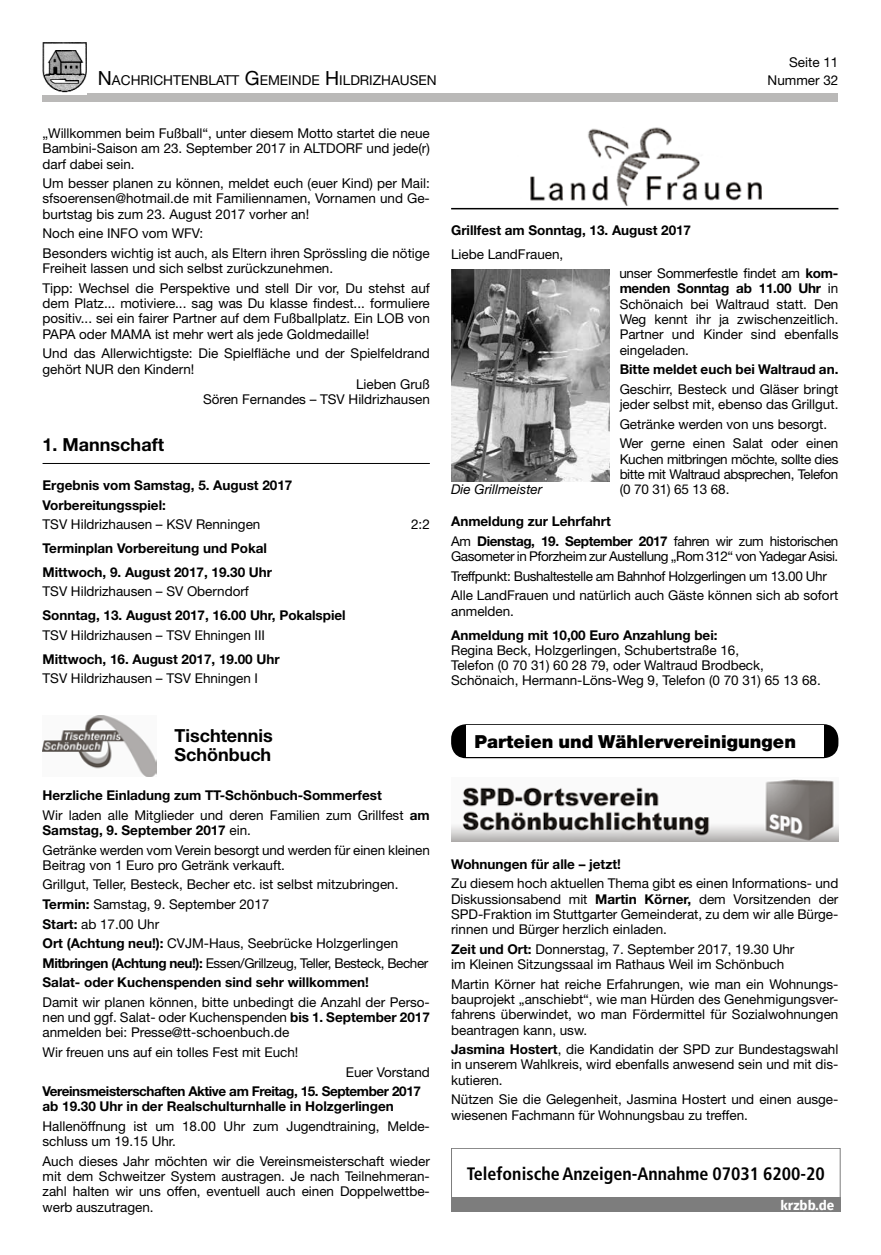
<style>
.page{position:relative;width:881px;height:1255px;background:#fff}
.page>*{position:absolute;margin:0;border:0;box-sizing:border-box;transform-origin:0 0}
.t1{font:700 condensed 18px "Frutiger LT Pro";color:#000}
.t2{font:700 18px/19.5px "Helvetica Neue";color:#000}
.t3{font:900 18px "Helvetica Neue";color:#000}
.t4{font:13.65px "Helvetica Neue";color:#000}
.t5{font:13.5px/15.3px "Helvetica Neue";color:#000}
.t6{font:700 13.5px/19.5px "Helvetica Neue";color:#000}
.t7{font:13.5px/19.5px "Helvetica Neue";letter-spacing:-.03em;color:#000}
.t8{font:700 13.5px/15.3px "Helvetica Neue";letter-spacing:-.03em;color:#000}
.t9{font:italic 13.5px "Helvetica Neue";color:#000}
.t10{font:700 13.5px "Fira Sans";color:#fff}
.s1{font-size:19.5px}
.s2{font-weight:700}
.s3{font-weight:400}
</style>
<div class="page">
<div style="left:43px;top:94px;width:795px;height:8px;background:#bab9b8"></div>
<img style="left:43px;top:43px;width:44px;height:50px">
<hr style="left:43px;top:463px;width:386px;height:1px;background:#000">
<img style="left:43px;top:715px;width:114px;height:61px">
<img style="left:530px;top:127px;width:232px;height:79px">
<hr style="left:451px;top:208px;width:387px;height:1px;background:#000">
<img style="left:451px;top:270px;width:158px;height:211px">
<svg style="left:451px;top:724px;width:387px;height:34px;fill:#000"></svg>
<div style="left:466px;top:725px;width:357px;height:31px;background:#fff"></div>
<img style="left:451px;top:779px;width:387px;height:62px">
<div style="left:451px;top:1196px;width:389px;height:15px;background:#7d7d7d"></div>
<div style="left:451px;top:1147px;width:389px;height:64px;border:1px solid #7d7d7d"></div>
<p class="t5" style="left:788px;top:54px;width:51px">Seite 11</p>
<p class="t4" style="left:98px;top:72px;width:338px"><span class="s1">N</span>ACHRICHTENBLATT <span class="s1">G</span>EMEINDE <span class="s1">H</span> ILDRIZHAUSEN</p>
<p class="t5" style="left:767px;top:72px;width:72px">Nummer 32</p>
<p class="t5" style="left:43px;top:125px;width:388px;text-align:justify">„Willkommen beim Fußball“, unter diesem Motto startet die neue Bambini-Saison am 23. September 2017 in ALTDORF und jede(r) darf dabei sein.</p>
<p class="t5" style="left:43px;top:176px;width:388px;text-align:justify">Um besser planen zu können, meldet euch (euer Kind) per Mail: sfsoerensen@hotmail.de mit Familiennamen, Vornamen und Ge&shy;burtstag bis zum 23. August 2017 vorher an!</p>
<p class="t5" style="left:43px;top:224px;width:388px;line-height:19.5px">Noch eine INFO vom WFV:<br>Besonders wichtig ist auch, als Eltern ihren Sprössling die nötige</p>
<p class="t5" style="left:43px;top:258px;width:388px;line-height:19.5px">Freiheit lassen und sich selbst zurückzunehmen.<br>Tipp: Wechsel die Perspektive und stell Dir vor, Du stehst auf</p>
<p class="t5" style="left:43px;top:295px;width:388px;text-align:justify">dem Platz... motiviere... sag was Du klasse findest... formuliere positiv... sei ein fairer Partner auf dem Fußballplatz. Ein LOB von PAPA oder MAMA ist mehr wert als jede Goldmedaille!</p>
<p class="t5" style="left:43px;top:346px;width:388px">Und das Allerwichtigste: Die Spielfläche und der Spielfeldrand</p>
<p class="t5" style="left:43px;top:361px;width:153px">gehört NUR den Kindern!</p>
<p class="t5" style="left:356px;top:376px;width:75px">Lieben Gruß</p>
<p class="t5" style="left:203px;top:391px;width:228px">Sören Fernandes – TSV Hildrizhausen</p>
<h1 class="t2" style="left:43px;top:434px;width:123px">1. Mannschaft</h1>
<p class="t6" style="left:43px;top:475px;width:251px">Ergebnis vom Samstag, 5. August 2017<br>Vorbereitungsspiel:</p>
<p class="t5" style="left:43px;top:517px;width:219px">TSV Hildrizhausen – KSV Renningen</p>
<p class="t5" style="left:411px;top:517px;width:20px">2:2</p>
<p class="t6" style="left:43px;top:536px;width:231px;line-height:23.9px">Terminplan Vorbereitung und Pokal<br>Mittwoch, 9. August 2017, 19.30 Uhr</p>
<p class="t5" style="left:43px;top:584px;width:208px">TSV Hildrizhausen – SV Oberndorf</p>
<p class="t6" style="left:43px;top:605px;width:304px">Sonntag, 13. August 2017, 16.00 Uhr, Pokalspiel</p>
<p class="t5" style="left:43px;top:627px;width:224px">TSV Hildrizhausen – TSV Ehningen III</p>
<p class="t6" style="left:43px;top:649px;width:238px">Mittwoch, 16. August 2017, 19.00 Uhr</p>
<p class="t5" style="left:43px;top:670px;width:217px">TSV Hildrizhausen – TSV Ehningen I</p>
<h1 class="t2" style="left:174px;top:725px;width:100px">Tischtennis<br>Schönbuch</h1>
<p class="t5" style="left:43px;top:785px;width:388px;line-height:19.5px"><span class="s2">Herzliche Einladung zum TT-Schönbuch-Sommerfest<br></span>Wir laden alle Mitglieder und deren Familien zum Grillfest <span class="s2">am</span></p>
<p class="t5" style="left:43px;top:820px;width:388px;line-height:19.5px"><span class="s2">Samstag, 9. September 2017</span> ein.<br>Getränke werden vom Verein besorgt und werden für einen kleinen</p>
<p class="t5" style="left:43px;top:855px;width:387px;line-height:19.5px">Beitrag von 1 Euro pro Getränk verkauft.<br>Grillgut, Teller, Besteck, Becher etc. ist selbst mitzubringen.<br><span class="s2">Termin:</span> Samstag, 9. September 2017<br><span class="s2">Start:</span> ab 17.00 Uhr<br><span class="s2">Ort (Achtung neu!):</span> CVJM-Haus, Seebrücke Holzgerlingen <span class="s2">Mitbringen (Achtung neu!):</span> Essen/Grillzeug, Teller, Besteck, Becher <span class="s2">Salat- oder Kuchenspenden sind sehr willkommen!</span></p>
<p class="t5" style="left:43px;top:994px;width:388px;text-align:justify">Damit wir planen können, bitte unbedingt die Anzahl der Perso&shy;nen und ggf. Salat- oder Kuchenspenden <span class="s2">bis 1. September 2017 </span>anmelden bei: Presse@tt-schoenbuch.de</p>
<p class="t5" style="left:43px;top:1044px;width:257px">Wir freuen uns auf ein tolles Fest mit Euch!</p>
<p class="t5" style="left:345px;top:1063px;width:85px">Euer Vorstand</p>
<p class="t8" style="left:43px;top:1083px;width:380px">Vereinsmeisterschaften Aktive am Freitag, 15. September 2017 ab 19.30 Uhr in der Realschulturnhalle in Holzgerlingen</p>
<p class="t5" style="left:43px;top:1118px;width:388px">Hallenöffnung ist um 18.00 Uhr zum Jugendtraining, Melde&shy;schluss um 19.15 Uhr.</p>
<p class="t5" style="left:43px;top:1153px;width:388px;text-align:justify">Auch dieses Jahr möchten wir die Vereinsmeisterschaft wieder mit dem Schweitzer System austragen. Je nach Teilnehmeran&shy;zahl halten wir uns offen, eventuell auch einen Doppelwettbe&shy;werb auszutragen.</p>
<p class="t6" style="left:451px;top:220px;width:241px">Grillfest am Sonntag, 13. August 2017</p>
<p class="t5" style="left:451px;top:246px;width:114px">Liebe LandFrauen,</p>
<p class="t5" style="left:619px;top:266px;width:220px;text-align:justify">unser Sommerfestle findet am <span class="s2">kom&shy;menden Sonntag ab 11.00 Uhr</span> in Schönaich bei Waltraud statt. Den Weg kennt ihr ja zwischenzeitlich.<br>Partner und Kinder sind ebenfalls eingeladen.</p>
<p class="t6" style="left:619px;top:359px;width:220px">Bitte meldet euch bei Waltraud an.</p>
<p class="t5" style="left:619px;top:381px;width:220px">Geschirr, Besteck und Gläser bringt jeder selbst mit, ebenso das Grillgut.</p>
<p class="t5" style="left:619px;top:414px;width:220px;line-height:19.5px">Getränke werden von uns besorgt.<br>Wer gerne einen Salat oder einen</p>
<p class="t5" style="left:619px;top:451px;width:220px;text-align:justify">Kuchen mitbringen möchte, sollte dies bitte mit Waltraud absprechen, Telefon (0 70 31) 65 13 68.</p>
<p class="t6" style="left:451px;top:511px;width:388px">Anmeldung zur Lehrfahrt<br><span class="s3">Am</span> Dienstag, 19. September 2017 <span class="s3">fahren wir zum historischen</span></p>
<p class="t7" style="left:451px;top:546px;width:388px">Gasometer in Pforzheim zur Austellung „Rom 312“ von Yadegar Asisi.<br>Treffpunkt: Bushaltestelle am Bahnhof Holzgerlingen um 13.00 Uhr<br>Alle LandFrauen und natürlich auch Gäste können sich ab sofort</p>
<p class="t5" style="left:451px;top:603px;width:64px">anmelden.</p>
<p class="t6" style="left:451px;top:624px;width:268px">Anmeldung mit 10,00 Euro Anzahlung bei:</p>
<p class="t5" style="left:451px;top:642px;width:371px">Regina Beck, Holzgerlingen, Schubertstraße 16,<br>Telefon (0 70 31) 60 28 79, oder Waltraud Brodbeck,<br>Schönaich, Hermann-Löns-Weg 9, Telefon (0 70 31) 65 13 68.</p>
<p class="t9" style="left:451px;top:480px;width:93px">Die Grillmeister</p>
<h1 class="t3" style="left:474px;top:731px;width:323px">Parteien und Wählervereinigungen</h1>
<p class="t6" style="left:451px;top:853px;width:171px">Wohnungen für alle – jetzt!</p>
<p class="t5" style="left:451px;top:875px;width:388px;text-align:justify">Zu diesem hoch aktuellen Thema gibt es einen Informations- und Diskussionsabend mit <span class="s2">Martin Körner,</span> dem Vorsitzenden der SPD-Fraktion im Stuttgarter Gemeinderat, zu dem wir alle Bürge&shy;rinnen und Bürger herzlich einladen.</p>
<p class="t5" style="left:451px;top:941px;width:344px"><span class="s2">Zeit und Ort:</span> Donnerstag, 7. September 2017, 19.30 Uhr im Kleinen Sitzungssaal im Rathaus Weil im Schönbuch</p>
<p class="t5" style="left:451px;top:976px;width:388px;text-align:justify">Martin Körner hat reiche Erfahrungen, wie man ein Wohnungs&shy;bauprojekt „anschiebt“, wie man Hürden des Genehmigungsver&shy;fahrens überwindet, wo man Fördermittel für Sozialwohnungen beantragen kann, usw.</p>
<p class="t5" style="left:451px;top:1041px;width:388px;text-align:justify"><span class="s2">Jasmina Hostert</span>, die Kandidatin der SPD zur Bundestagswahl in unserem Wahlkreis, wird ebenfalls anwesend sein und mit dis&shy;kutieren.</p>
<p class="t5" style="left:451px;top:1091px;width:388px">Nützen Sie die Gelegenheit, Jasmina Hostert und einen ausge&shy;wiesenen Fachmann für Wohnungsbau zu treffen.</p>
<h1 class="t1" style="left:466px;top:1162px;width:359px">Telefonische Anzeigen-Annahme 07031 6200-20</h1>
<p class="t10" style="left:780px;top:1195px;width:55px">krzbb.de</p>
</div>
